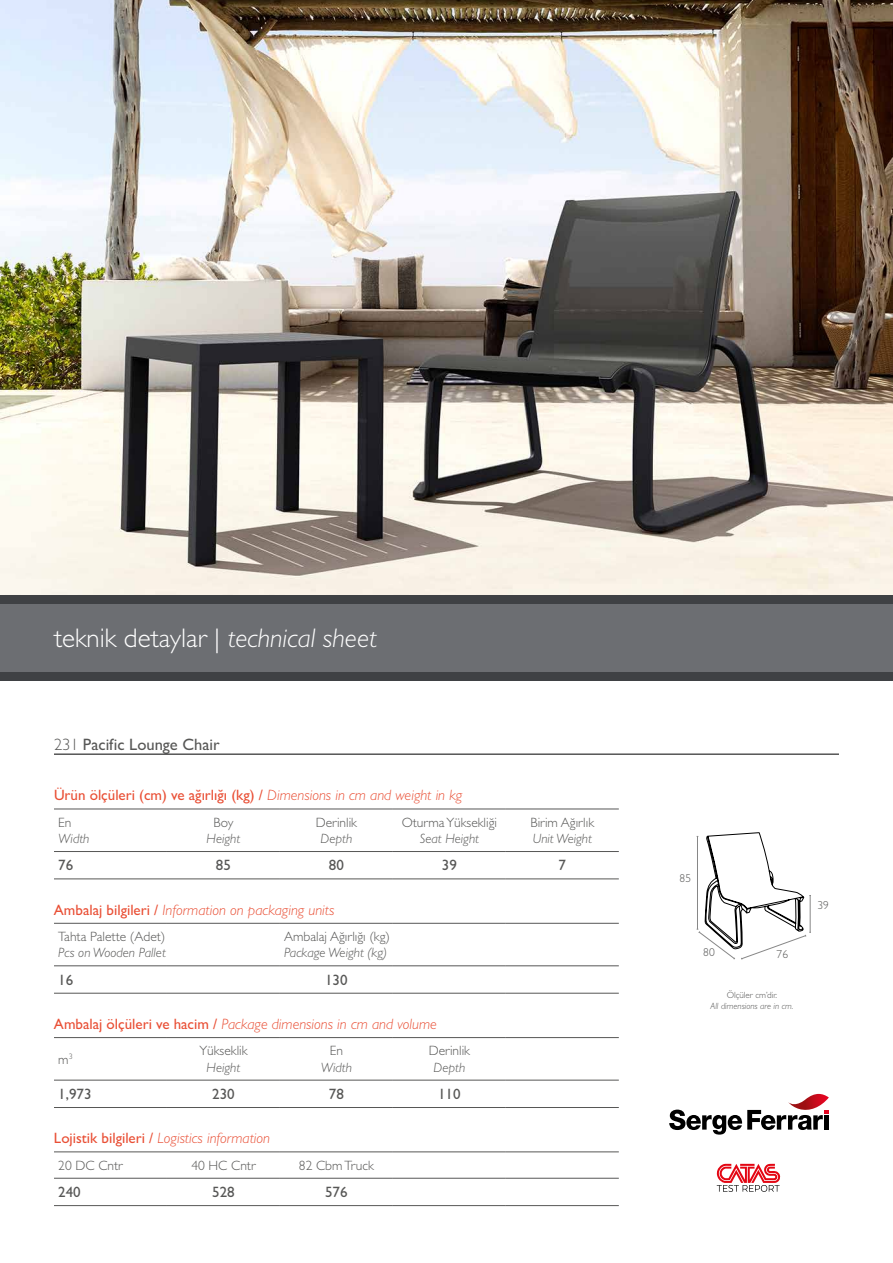
<style>
.page{position:relative;width:893px;height:1263px;background:#fff}
.page>*{position:absolute;margin:0;border:0;box-sizing:border-box;transform-origin:0 0}
.t1{font:300 27px "Gill Sans";color:#fff}
.t2{font:16.5px "Gill Sans";color:#575756}
.t3{font:italic 300 15px "Gill Sans";color:#e94f35}
.t4{font:15px "Gill Sans";color:#e94f35}
.t5{font:15px "Gill Sans";color:#575756}
.t6{font:300 13.5px "Gill Sans";color:#575756}
.t7{font:italic 300 13.5px "Gill Sans";color:#575756}
.t8{font:300 11.4px "Gill Sans";letter-spacing:.02em;color:#575756}
.t9{font:italic 300 9px "Gill Sans";color:#575756}
.t10{font:300 9px "Gill Sans";color:#575756}
.s1{font-style:italic}
.s2{font-weight:300}
.s3{font-weight:300;font-style:italic}
.s4{font-weight:400;font-style:normal}
</style>
<div class="page">
<img style="left:0;top:0;width:893px;height:595px">
<div style="left:0;top:604px;width:893px;height:68px;background:#6c6e72"></div>
<div style="left:0;top:672px;width:893px;height:8px;background:#3f4144"></div>
<div style="left:0;top:595px;width:893px;height:9px;background:#3f4144"></div>
<hr style="left:54px;top:809px;width:113px;height:1px;background:#575756">
<hr style="left:167px;top:809px;width:113px;height:1px;background:#575756">
<hr style="left:280px;top:809px;width:113px;height:1px;background:#575756">
<hr style="left:393px;top:809px;width:113px;height:1px;background:#575756">
<hr style="left:506px;top:809px;width:113px;height:1px;background:#575756">
<hr style="left:54px;top:851px;width:113px;height:1px;background:#575756">
<hr style="left:167px;top:851px;width:113px;height:1px;background:#575756">
<hr style="left:280px;top:851px;width:113px;height:1px;background:#575756">
<hr style="left:393px;top:851px;width:113px;height:1px;background:#575756">
<hr style="left:506px;top:851px;width:113px;height:1px;background:#575756">
<hr style="left:54px;top:878px;width:113px;height:1px;background:#575756">
<hr style="left:167px;top:878px;width:113px;height:1px;background:#575756">
<hr style="left:280px;top:878px;width:113px;height:1px;background:#575756">
<hr style="left:393px;top:878px;width:113px;height:1px;background:#575756">
<hr style="left:506px;top:878px;width:113px;height:1px;background:#575756">
<hr style="left:54px;top:1037px;width:113px;height:1px;background:#575756">
<hr style="left:167px;top:1037px;width:113px;height:1px;background:#575756">
<hr style="left:280px;top:1037px;width:113px;height:1px;background:#575756">
<hr style="left:393px;top:1037px;width:113px;height:1px;background:#575756">
<hr style="left:506px;top:1037px;width:113px;height:1px;background:#575756">
<hr style="left:54px;top:1080px;width:113px;height:1px;background:#575756">
<hr style="left:167px;top:1080px;width:113px;height:1px;background:#575756">
<hr style="left:280px;top:1080px;width:113px;height:1px;background:#575756">
<hr style="left:393px;top:1080px;width:113px;height:1px;background:#575756">
<hr style="left:506px;top:1080px;width:113px;height:1px;background:#575756">
<hr style="left:54px;top:1107px;width:113px;height:1px;background:#575756">
<hr style="left:167px;top:1107px;width:113px;height:1px;background:#575756">
<hr style="left:280px;top:1107px;width:113px;height:1px;background:#575756">
<hr style="left:393px;top:1107px;width:113px;height:1px;background:#575756">
<hr style="left:506px;top:1107px;width:113px;height:1px;background:#575756">
<hr style="left:54px;top:1151px;width:113px;height:1px;background:#575756">
<hr style="left:167px;top:1151px;width:113px;height:1px;background:#575756">
<hr style="left:280px;top:1151px;width:113px;height:1px;background:#575756">
<hr style="left:393px;top:1151px;width:113px;height:1px;background:#575756">
<hr style="left:506px;top:1151px;width:113px;height:1px;background:#575756">
<hr style="left:54px;top:1178px;width:113px;height:1px;background:#575756">
<hr style="left:167px;top:1178px;width:113px;height:1px;background:#575756">
<hr style="left:280px;top:1178px;width:113px;height:1px;background:#575756">
<hr style="left:393px;top:1178px;width:113px;height:1px;background:#575756">
<hr style="left:506px;top:1178px;width:113px;height:1px;background:#575756">
<hr style="left:54px;top:923px;width:113px;height:1px;background:#575756">
<hr style="left:167px;top:923px;width:113px;height:1px;background:#575756">
<hr style="left:280px;top:923px;width:113px;height:1px;background:#575756">
<hr style="left:393px;top:923px;width:113px;height:1px;background:#575756">
<hr style="left:506px;top:923px;width:113px;height:1px;background:#575756">
<hr style="left:280px;top:965px;width:113px;height:1px;background:#575756">
<hr style="left:54px;top:965px;width:113px;height:1px;background:#575756">
<hr style="left:167px;top:965px;width:113px;height:1px;background:#575756">
<hr style="left:54px;top:993px;width:113px;height:1px;background:#575756">
<hr style="left:167px;top:993px;width:113px;height:1px;background:#575756">
<hr style="left:280px;top:993px;width:113px;height:1px;background:#575756">
<hr style="left:393px;top:993px;width:113px;height:1px;background:#575756">
<hr style="left:506px;top:993px;width:113px;height:1px;background:#575756">
<hr style="left:393px;top:965px;width:113px;height:1px;background:#575756">
<hr style="left:506px;top:965px;width:113px;height:1px;background:#575756">
<hr style="left:54px;top:1205px;width:113px;height:1px;background:#575756">
<hr style="left:167px;top:1205px;width:113px;height:1px;background:#575756">
<hr style="left:280px;top:1205px;width:113px;height:1px;background:#575756">
<hr style="left:393px;top:1205px;width:113px;height:1px;background:#575756">
<hr style="left:506px;top:1205px;width:113px;height:1px;background:#575756">
<svg style="left:669px;top:1094px;width:160px;height:40px"></svg>
<svg style="left:697px;top:832px;width:114px;height:128px"></svg>
<hr style="left:54px;top:754px;width:785px;height:1px;background:#000">
<svg style="left:717px;top:1163px;width:63px;height:29px"></svg>
<h1 class="t1" style="left:54px;top:622px;width:324px">teknik detaylar | <span class="s1">technical sheet</span></h1>
<p class="t2" style="left:54px;top:734px;width:167px"><span class="s2">231</span> Pacific Lounge Chair</p>
<p class="t4" style="left:54px;top:787px;width:410px">Ürün ölçüleri (cm) ve ağırlığı (kg) / <span class="s3">Dimensions in cm and weight in kg</span></p>
<p class="t6" style="left:58px;top:814px;width:15px">En</p>
<p class="t7" style="left:58px;top:831px;width:33px">Width</p>
<p class="t6" style="left:402px;top:814px;width:97px">Oturma Yüksekliği</p>
<p class="t7" style="left:420px;top:831px;width:61px">Seat Height</p>
<p class="t6" style="left:214px;top:814px;width:21px">Boy</p>
<p class="t7" style="left:207px;top:831px;width:35px">Height</p>
<p class="t6" style="left:316px;top:814px;width:43px">Derinlik</p>
<p class="t7" style="left:321px;top:831px;width:33px">Depth</p>
<p class="t6" style="left:530px;top:814px;width:65px">Birim Ağırlık</p>
<p class="t7" style="left:533px;top:831px;width:61px">Unit Weight</p>
<p class="t5" style="left:58px;top:857px;width:16px">76</p>
<p class="t5" style="left:216px;top:857px;width:16px">85</p>
<p class="t5" style="left:329px;top:857px;width:16px">80</p>
<p class="t5" style="left:442px;top:857px;width:16px">39</p>
<p class="t5" style="left:559px;top:857px;width:9px">7</p>
<p class="t3" style="left:54px;top:901px;width:282px"><span class="s4">Ambalaj bilgileri /</span> Information on packaging units</p>
<p class="t6" style="left:58px;top:929px;width:109px">Tahta Palette (Adet)</p>
<p class="t7" style="left:58px;top:945px;width:109px">Pcs on Wooden Pallet</p>
<p class="t6" style="left:284px;top:929px;width:107px">Ambalaj Ağırlığı (kg)</p>
<p class="t7" style="left:284px;top:945px;width:105px">Package Weight (kg)</p>
<p class="t5" style="left:58px;top:971px;width:16px">16</p>
<p class="t5" style="left:325px;top:971px;width:24px">130</p>
<p class="t3" style="left:54px;top:1015px;width:384px"><span class="s4">Ambalaj ölçüleri ve hacim /</span> Package dimensions in cm and volume</p>
<p class="t6" style="left:58px;top:1051px;width:16px">m<sup>3</sup></p>
<p class="t6" style="left:199px;top:1043px;width:50px">Yükseklik</p>
<p class="t7" style="left:207px;top:1059px;width:35px">Height</p>
<p class="t6" style="left:330px;top:1043px;width:15px">En</p>
<p class="t7" style="left:321px;top:1059px;width:33px">Width</p>
<p class="t6" style="left:429px;top:1043px;width:43px">Derinlik</p>
<p class="t7" style="left:434px;top:1059px;width:33px">Depth</p>
<p class="t5" style="left:58px;top:1085px;width:35px">1,973</p>
<p class="t5" style="left:212px;top:1085px;width:24px">230</p>
<p class="t5" style="left:329px;top:1085px;width:16px">78</p>
<p class="t5" style="left:438px;top:1085px;width:24px">110</p>
<p class="t3" style="left:54px;top:1129px;width:218px"><span class="s4">Lojistik bilgileri /</span> Logistics information</p>
<p class="t6" style="left:58px;top:1157px;width:66px">20 DC Cntr</p>
<p class="t6" style="left:191px;top:1157px;width:66px">40 HC Cntr</p>
<p class="t6" style="left:299px;top:1157px;width:76px">82 Cbm Truck</p>
<p class="t5" style="left:58px;top:1183px;width:24px">240</p>
<p class="t5" style="left:212px;top:1183px;width:24px">528</p>
<p class="t5" style="left:325px;top:1183px;width:24px">576</p>
<p class="t8" style="left:680px;top:871px;width:13px">85</p>
<p class="t8" style="left:703px;top:946px;width:13px">80</p>
<p class="t8" style="left:776px;top:948px;width:13px">76</p>
<p class="t10" style="left:727px;top:990px;width:52px">Ölçüler cm’dir.</p>
<p class="t9" style="left:710px;top:1000px;width:84px">All dimensions are in cm.</p>
<p class="t8" style="left:817px;top:899px;width:13px">39</p>
</div>
